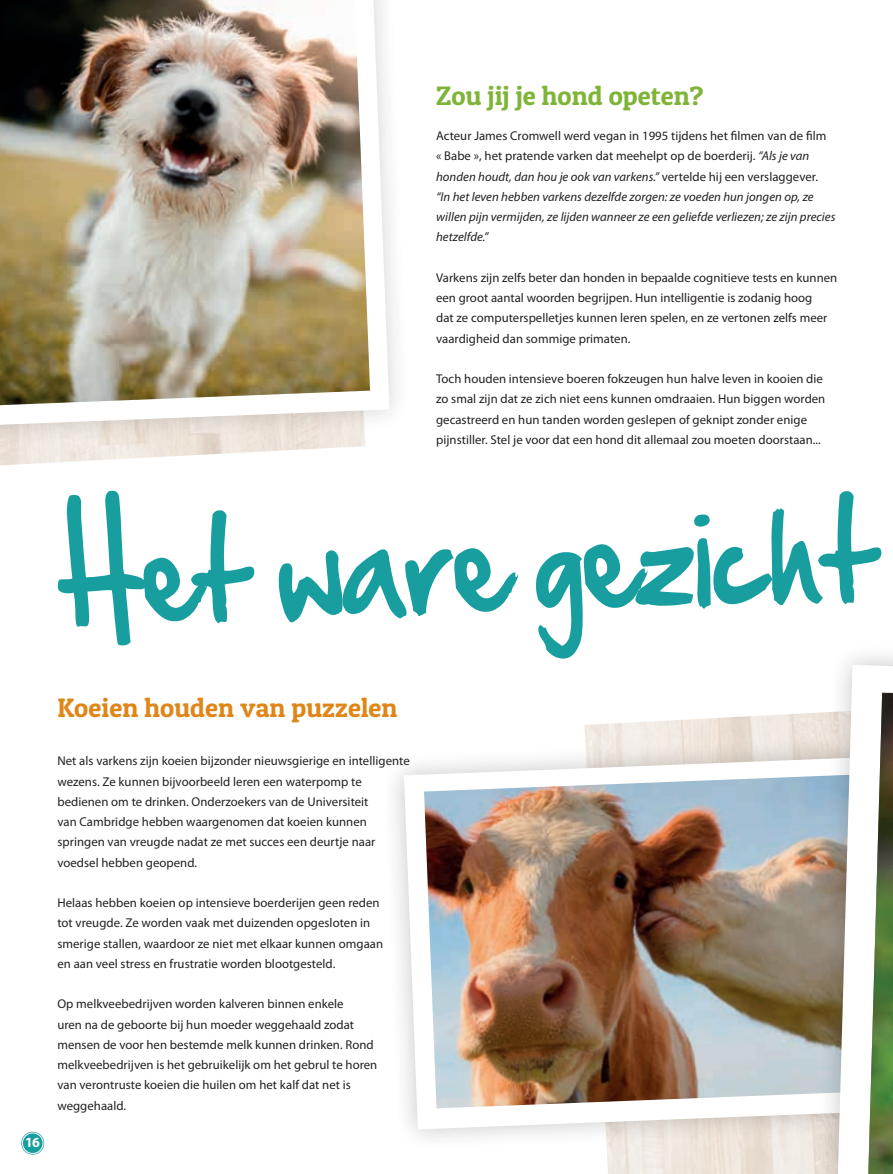
<style>
.page{position:relative;width:893px;height:1174px;background:#fff}
.page>*{position:absolute;margin:0;border:0;box-sizing:border-box;transform-origin:0 0}
.t1{font:118.5px "Hand Of Sean";color:#199ea0;scale:.85 1}
.t2{font:26.7px "Patua One";letter-spacing:.005em;color:#df8619}
.t3{font:26.7px "Patua One";letter-spacing:.005em;color:#7fb438}
.t4{font:700 14.1px "Myriad Pro";color:#fff}
.t5{font:12.75px/20.2px "Myriad Pro";letter-spacing:.005em;color:#231f20}
.t6{font:italic 12.75px/20.2px "Myriad Pro";letter-spacing:.005em;color:#231f20}
.s1{font-style:normal}
</style>
<div class="page">
<img style="left:584px;top:713px;width:230px;height:461px">
<svg style="left:21px;top:1131px;width:23px;height:23px"></svg>
<div style="left:22px;top:1132px;width:21px;height:21px;border:1px solid #fff;border-radius:50%"></div>
<div style="left:0;top:0;width:412px;height:452px;background:#231f20;opacity:.2"></div>
<svg style="left:0;top:0;width:389px;height:425px"></svg>
<img style="left:0;top:0;width:370px;height:405px">
<div style="left:382px;top:733px;width:511px;height:418px;background:#231f20;opacity:.25"></div>
<svg style="left:404px;top:756px;width:410px;height:373px"></svg>
<img style="left:424px;top:774px;width:390px;height:334px">
<div style="left:814px;top:642px;width:79px;height:532px;background:#231f20;opacity:.25"></div>
<svg style="left:838px;top:665px;width:55px;height:509px"></svg>
<img style="left:868px;top:692px;width:25px;height:482px">
<h2 class="t3" style="left:436px;top:79px;width:269px">Zou jij je hond opeten?</h2>
<p class="t6" style="left:436px;top:125px;width:401px"><span class="s1">Acteur James Cromwell werd vegan in 1995 tijdens het filmen van de film<br>« Babe », het pratende varken dat meehelpt op de boerderij.</span> “Als je van honden houdt, dan hou je ook van varkens.” <span class="s1">vertelde hij een verslaggever.<br></span>“In het leven hebben varkens dezelfde zorgen: ze voeden hun jongen op, ze willen pijn vermijden, ze lijden wanneer ze een geliefde verliezen; ze zijn precies hetzelfde.”</p>
<p class="t5" style="left:436px;top:267px;width:403px">Varkens zijn zelfs beter dan honden in bepaalde cognitieve tests en kunnen een groot aantal woorden begrijpen. Hun intelligentie is zodanig hoog<br>dat ze computerspelletjes kunnen leren spelen, en ze vertonen zelfs meer vaardigheid dan sommige primaten.</p>
<p class="t5" style="left:436px;top:368px;width:391px">Toch houden intensieve boeren fokzeugen hun halve leven in kooien die zo smal zijn dat ze zich niet eens kunnen omdraaien. Hun biggen worden gecastreerd en hun tanden worden geslepen of geknipt zonder enige pijnstiller. Stel je voor dat een hond dit allemaal zou moeten doorstaan...</p>
<p class="t4" style="left:25px;top:1133px;width:16px">16</p>
<h1 class="t1" style="left:52px;top:471px;width:965px;rotate:-2deg">Het ware gezicht</h1>
<h2 class="t2" style="left:57px;top:691px;width:342px">Koeien houden van puzzelen</h2>
<p class="t5" style="left:57px;top:750px;width:354px">Net als varkens zijn koeien bijzonder nieuwsgierige en intelligente wezens. Ze kunnen bijvoorbeeld leren een waterpomp te bedienen om te drinken. Onderzoekers van de Universiteit<br>van Cambridge hebben waargenomen dat koeien kunnen springen van vreugde nadat ze met succes een deurtje naar voedsel hebben geopend.</p>
<p class="t5" style="left:57px;top:892px;width:327px">Helaas hebben koeien op intensieve boerderijen geen reden tot vreugde. Ze worden vaak met duizenden opgesloten in smerige stallen, waardoor ze niet met elkaar kunnen omgaan en aan veel stress en frustratie worden blootgesteld.</p>
<p class="t5" style="left:57px;top:993px;width:321px">Op melkveebedrijven worden kalveren binnen enkele<br>uren na de geboorte bij hun moeder weggehaald zodat mensen de voor hen bestemde melk kunnen drinken. Rond melkveebedrijven is het gebruikelijk om het gebrul te horen van verontruste koeien die huilen om het kalf dat net is weggehaald.</p>
</div>
